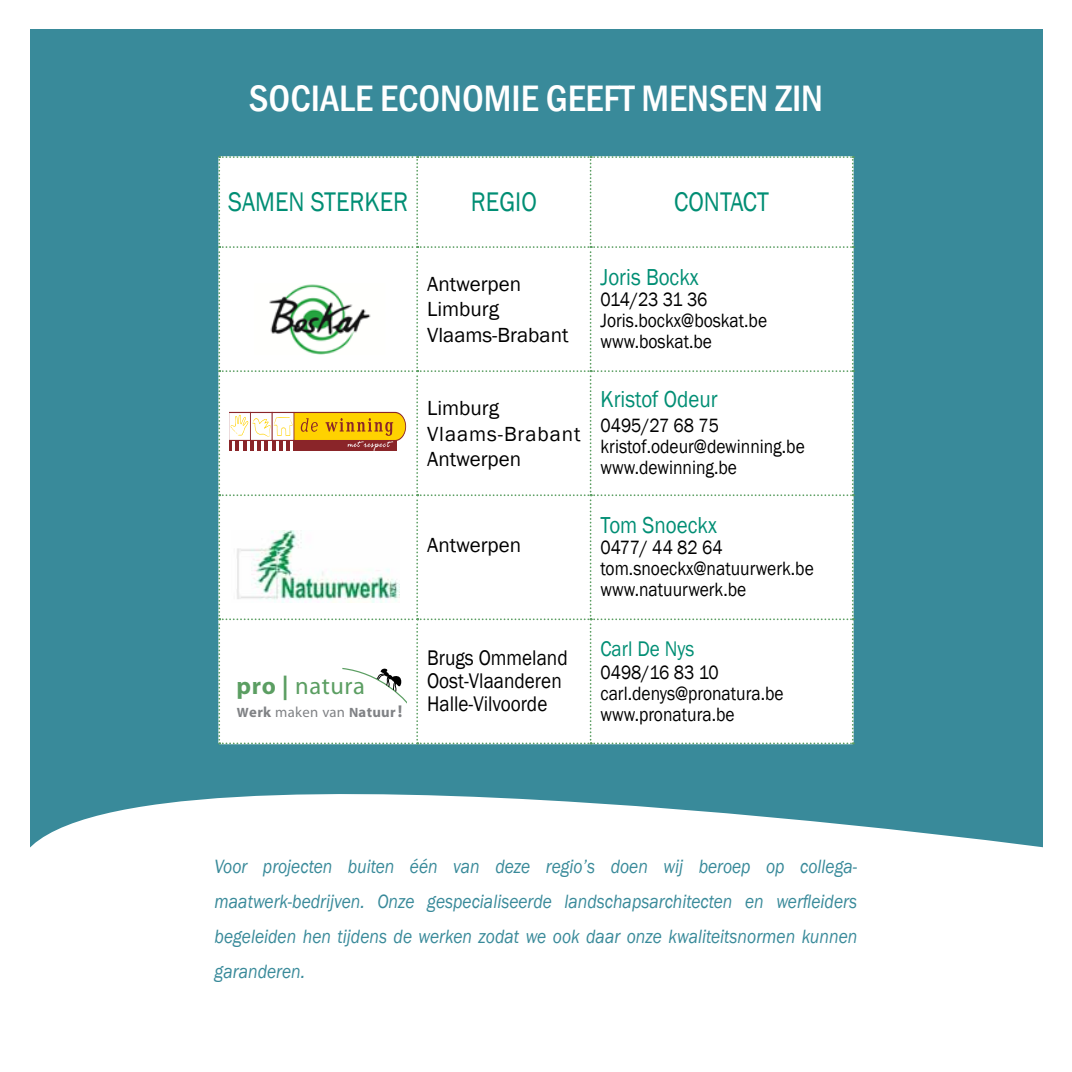
<style>
.page{position:relative;width:1072px;height:1072px;background:#fff}
.page>*{position:absolute;margin:0;border:0;box-sizing:border-box;transform-origin:0 0}
.t1{font:500 condensed 37.8px "Franklin Gothic";color:#fff}
.t2{font:27.65px "Franklin Gothic";color:#008e74;scale:.88 1}
.t3{font:24.5px "Myriad";letter-spacing:.025em;color:#5b9e62}
.t4{font:23.8px "Franklin Gothic";color:#008e74;scale:.88 1}
.t5{font:21.7px/23.1px "Franklin Gothic";color:#000;scale:.88 1}
.t6{font:21.7px "Franklin Gothic";color:#008e74;scale:.88 1}
.t7{font:21px/25.2px "Franklin Gothic";color:#000}
.t8{font:italic 19.78px/35px "Franklin Gothic";color:#398a9a;text-align:justify;scale:.88 1}
.t9{font:19.78px/21px "Franklin Gothic";color:#000;scale:.88 1}
.t10{font:700 14.7px "Myriad";letter-spacing:.02em;color:#808285}
.s1{font-weight:700}
.s2{font-size:13.47px}
.s3{font-weight:400}
.s4{font-size:17.15px}
</style>
<div class="page">
<div style="left:30px;top:30px;width:1012px;height:1012px;background:#398a9a"></div>
<div style="left:218px;top:156px;width:635px;height:568px;background:#fff"></div>
<svg style="left:30px;top:724px;width:1013px;height:318px"></svg>
<h1 class="t1" style="left:249px;top:74px;width:576px">SOCIALE ECONOMIE GEEFT MENSEN ZIN</h1>
<h2 class="t2" style="left:228px;top:184px;width:206px">SAMEN STERKER</h2>
<h2 class="t2" style="left:471px;top:184px;width:76px">REGIO</h2>
<h2 class="t2" style="left:674px;top:184px;width:109px">CONTACT</h2>
<p class="t7" style="left:427px;top:272px;width:143px">Antwerpen<br>Limburg<br>Vlaams-Brabant</p>
<p class="t4" style="left:600px;top:262px;width:113px">Joris Bockx</p>
<p class="t9" style="left:600px;top:289px;width:191px">014/23 31 36<br>Joris.bockx@boskat.be www.boskat.be</p>
<p class="t3" style="left:237px;top:674px;width:130px"><span class="s1">pro |</span> natura</p>
<p class="t10" style="left:237px;top:704px;width:167px"><span class="s2">W</span>erk <span class="s3">maken van</span> <span class="s2">N</span>atuur<span class="s4">!</span></p>
<p class="t7" style="left:427px;top:396px;width:155px">Limburg<br>Vlaams-Brabant<br>Antwerpen</p>
<p class="t7" style="left:427px;top:533px;width:96px">Antwerpen</p>
<p class="t5" style="left:427px;top:646px;width:161px">Brugs Ommeland<br>Oost-Vlaanderen<br>Halle-Vilvoorde</p>
<p class="t4" style="left:600px;top:384px;width:135px">Kristof Odeur</p>
<p class="t9" style="left:600px;top:415px;width:234px">0495/27 68 75 kristof.odeur@dewinning.be www.dewinning.be</p>
<p class="t4" style="left:600px;top:510px;width:134px">Tom Snoeckx</p>
<p class="t9" style="left:600px;top:537px;width:244px">0477/ 44 82 64 tom.snoeckx@natuurwerk.be www.natuurwerk.be</p>
<p class="t6" style="left:600px;top:635px;width:108px">Carl De Nys</p>
<p class="t9" style="left:600px;top:662px;width:210px">0498/16 83 10 carl.denys@pronatura.be www.pronatura.be</p>
<p class="t8" style="left:215px;top:849px;width:732px">Voor projecten buiten één van deze regio’s doen wij beroep op collega&shy;maatwerk-bedrijven. Onze gespecialiseerde landschapsarchitecten en werfleiders begeleiden hen tijdens de werken zodat we ook daar onze kwaliteitsnormen kunnen garanderen.</p>
</div>
